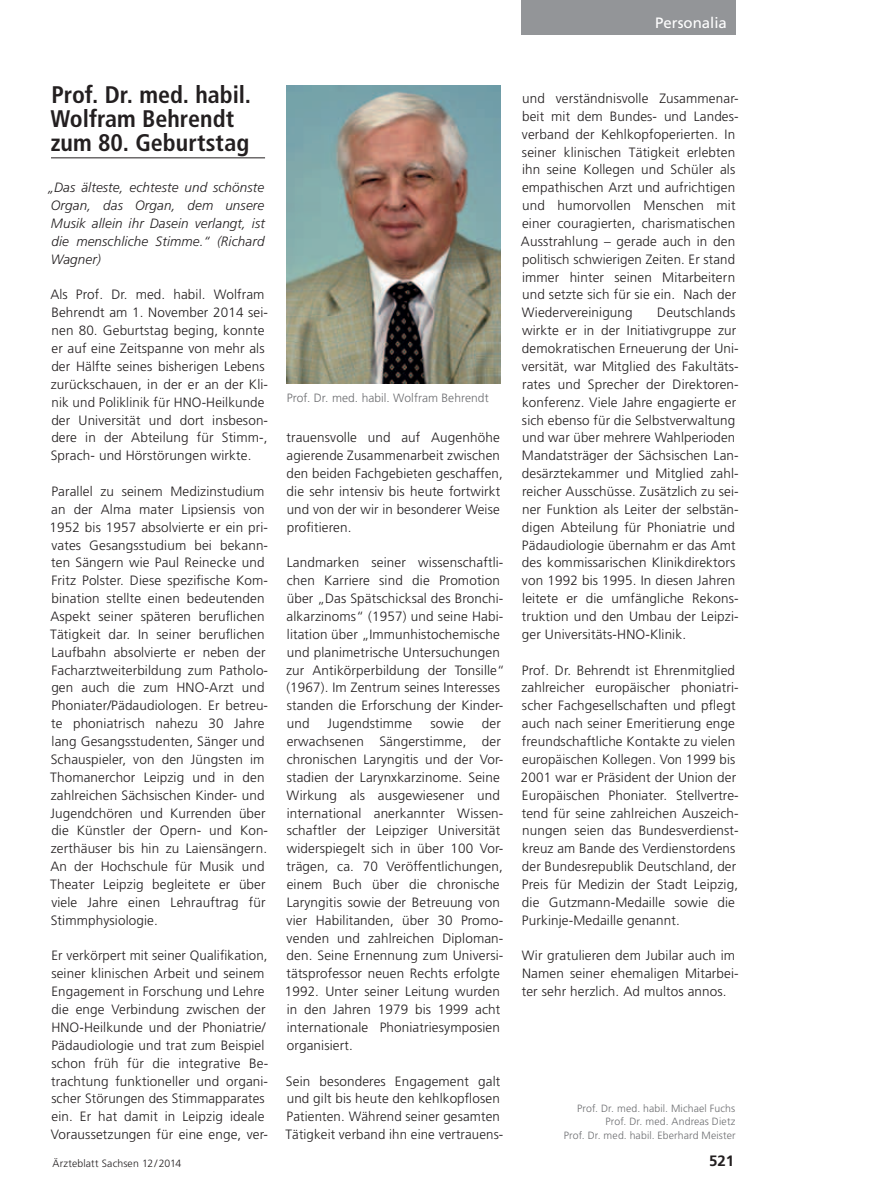
<style>
.page{position:relative;width:893px;height:1191px;background:#fff}
.page>*{position:absolute;margin:0;border:0;box-sizing:border-box;transform-origin:0 0}
.Überschrift{font:700 condensed 24px/24px "Frutiger";color:#231f20}
.t1{font:15px "Frutiger";color:#fff}
.t2{font:700 15px "Frutiger";color:#231f20}
.Text_allgemein{font:300 13.5px/17.9px "Frutiger";letter-spacing:.01em;color:#231f20}
.Text_allgemein-2{font:italic 300 13.5px/17.9px "Frutiger";letter-spacing:.01em;color:#231f20;text-align:justify}
.Bildunterschrift{font:300 12px "Frutiger";letter-spacing:.005em;color:#6c6d70}
.Autoren{font:300 10.5px "Frutiger";letter-spacing:.01em;color:#6c6d70}
.t3{font:300 10.5px "Frutiger";letter-spacing:.01em;color:#231f20}
</style>
<div class="page">
<hr style="left:51px;top:157px;width:214px;height:1px;background:#231f20">
<div style="left:522px;top:0;width:214px;height:34px;background:#939598"></div>
<img style="left:286px;top:85px;width:214px;height:299px">
<p class="t1" style="left:655px;top:14px;width:73px">Personalia</p>
<p class="Überschrift" style="left:50px;top:83px;width:202px">Prof. Dr. med. habil.<br>Wolfram Behrendt zum 80. Geburtstag</p>
<p class="Text_allgemein-2" style="left:48px;top:179px;width:218px">„Das älteste, echteste und schönste Organ, das Organ, dem unsere Musik allein ihr Dasein verlangt, ist die menschliche Stimme.“ (Richard Wagner)</p>
<p class="Text_allgemein" style="left:50px;top:286px;width:219px">Als Prof. Dr. med. habil. Wolfram Behrendt am 1. November 2014 sei&shy;nen 80. Geburtstag beging, konnte er auf eine Zeitspanne von mehr als der Hälfte seines bisherigen Lebens zurückschauen, in der er an der Kli&shy;nik und Poliklinik für HNO-Heilkunde der Universität und dort insbeson&shy;dere in der Abteilung für Stimm-, Sprach- und Hörstörungen wirkte.</p>
<p class="Text_allgemein" style="left:49px;top:482px;width:220px">Parallel zu seinem Medizinstudium an der Alma mater Lipsiensis von 1952 bis 1957 absolvierte er ein pri&shy;vates Gesangsstudium bei bekann&shy;ten Sängern wie Paul Reinecke und Fritz Polster. Diese spezifische Kom&shy;bination stellte einen bedeutenden Aspekt seiner späteren beruflichen Tätigkeit dar. In seiner beruflichen Laufbahn absolvierte er neben der Facharztweiterbildung zum Patholo&shy;gen auch die zum HNO-Arzt und Phoniater/Pädaudiologen. Er betreu&shy;te phoniatrisch nahezu 30 Jahre lang Gesangsstudenten, Sänger und Schauspieler, von den Jüngsten im Thomanerchor Leipzig und in den zahlreichen Sächsischen Kinder- und Jugendchören und Kurrenden über die Künstler der Opern- und Kon&shy;zerthäuser bis hin zu Laiensängern.<br>An der Hochschule für Musik und Theater Leipzig begleitete er über viele Jahre einen Lehrauftrag für Stimmphysiologie.</p>
<p class="Text_allgemein" style="left:51px;top:946px;width:219px">Er verkörpert mit seiner Qualifikation, seiner klinischen Arbeit und seinem Engagement in Forschung und Lehre die enge Verbindung zwischen der HNO-Heilkunde und der Phoniatrie/ Pädaudiologie und trat zum Beispiel schon früh für die integrative Be-- trachtung funktioneller und organi&shy;scher Störungen des Stimmapparates ein. Er hat damit in Leipzig ideale Voraussetzungen für eine enge, ver-</p>
<p class="Bildunterschrift" style="left:287px;top:391px;width:203px">Prof. Dr. med. habil. Wolfram Behrendt</p>
<p class="Text_allgemein" style="left:286px;top:429px;width:218px">trauensvolle und auf Augenhöhe agierende Zusammenarbeit zwischen den beiden Fachgebieten geschaffen, die sehr intensiv bis heute fortwirkt und von der wir in besonderer Weise profitieren.</p>
<p class="Text_allgemein" style="left:286px;top:554px;width:220px">Landmarken seiner wissenschaftli&shy;chen Karriere sind die Promotion über „Das Spätschicksal des Bronchi&shy;alkarzinoms“ (1957) und seine Habi&shy;litation über „Immunhistochemische und planimetrische Untersuchungen zur Antikörperbildung der Tonsille“ (1967). Im Zentrum seines Interesses standen die Erforschung der Kinder&shy;und</p>
<p class="Text_allgemein" style="left:285px;top:714px;width:220px;text-indent:197px">der erwachsenen Sängerstimme, der chronischen Laryngitis und der Vor&shy;stadien der Larynxkarzinome. Seine<br>Wirkung als ausgewiesener und international anerkannter Wissen&shy;schaftler der Leipziger Universität widerspiegelt sich in über 100 Vor&shy;trägen, ca. 70 Veröffentlichungen, einem Buch über die chronische<br>Laryngitis sowie der Betreuung von vier Habilitanden, über 30 Promo&shy;venden und zahlreichen Diploman&shy;den. Seine Ernennung zum Universi&shy;tätsprofessor neuen Rechts erfolgte<br>1992. Unter seiner Leitung wurden in den Jahren 1979 bis 1999 acht internationale Phoniatriesymposien organisiert.</p>
<p class="Text_allgemein" style="left:285px;top:1071px;width:219px">Sein besonderes Engagement galt und gilt bis heute den kehlkopflosen Patienten. Während seiner gesamten Tätigkeit verband ihn eine vertrauens-</p>
<p class="Text_allgemein" style="left:328px;top:714px;width:86px">Jugendstimme</p>
<p class="Text_allgemein" style="left:430px;top:714px;width:35px">sowie</p>
<p class="Text_allgemein" style="left:521px;top:89px;width:219px">und verständnisvolle Zusammenar&shy;beit mit dem Bundes- und Landes&shy;verband der Kehlkopfoperierten. In seiner klinischen Tätigkeit erlebten ihn seine Kollegen und Schüler als empathischen Arzt und aufrichtigen und humorvollen Menschen mit einer couragierten, charismatischen Ausstrahlung – gerade auch in den politisch schwierigen Zeiten. Er stand immer hinter seinen Mitarbeitern und setzte sich für sie ein. Nach der Wiedervereinigung</p>
<p class="Text_allgemein" style="left:522px;top:304px;width:218px;text-indent:135px">Deutschlands wirkte er in der Initiativgruppe zur demokratischen Erneuerung der Uni&shy;versität, war Mitglied des Fakultäts&shy;rates und Sprecher der Direktoren&shy;konferenz. Viele Jahre engagierte er sich ebenso für die Selbstverwaltung und war über mehrere Wahlperioden Mandatsträger der Sächsischen Lan&shy;desärztekammer und Mitglied zahl&shy;reicher Ausschüsse. Zusätzlich zu sei&shy;ner Funktion als Leiter der selbstän&shy;digen Abteilung für Phoniatrie und Pädaudiologie übernahm er das Amt des kommissarischen Klinikdirektors von 1992 bis 1995. In diesen Jahren leitete er die umfängliche Rekons&shy;truktion und den Umbau der Leipzi&shy;ger Universitäts-HNO-Klinik.</p>
<p class="Text_allgemein" style="left:521px;top:661px;width:219px">Prof. Dr. Behrendt ist Ehrenmitglied zahlreicher europäischer phoniatri&shy;scher Fachgesellschaften und pflegt auch nach seiner Emeritierung enge freundschaftliche Kontakte zu vielen europäischen Kollegen. Von 1999 bis 2001 war er Präsident der Union der Europäischen Phoniater. Stellvertre&shy;tend für seine zahlreichen Auszeich&shy;nungen seien das Bundesverdienst&shy;kreuz am Bande des Verdienstordens der Bundesrepublik Deutschland, der Preis für Medizin der Stadt Leipzig, die Gutzmann-Medaille sowie die Purkinje-Medaille genannt.</p>
<p class="Text_allgemein" style="left:522px;top:946px;width:218px">Wir gratulieren dem Jubilar auch im<br>Namen seiner ehemaligen Mitarbei&shy;ter sehr herzlich. Ad multos annos.</p>
<p class="Autoren" style="left:577px;top:1102px;width:159px">Prof. Dr. med. habil. Michael Fuchs</p>
<p class="Autoren" style="left:605px;top:1115px;width:131px">Prof. Dr. med. Andreas Dietz</p>
<p class="Autoren" style="left:564px;top:1129px;width:173px">Prof. Dr. med. habil. Eberhard Meister</p>
<p class="t3" style="left:53px;top:1157px;width:130px">Ärzteblatt Sachsen 12/2014</p>
<p class="t2" style="left:709px;top:1151px;width:27px">521</p>
</div>
